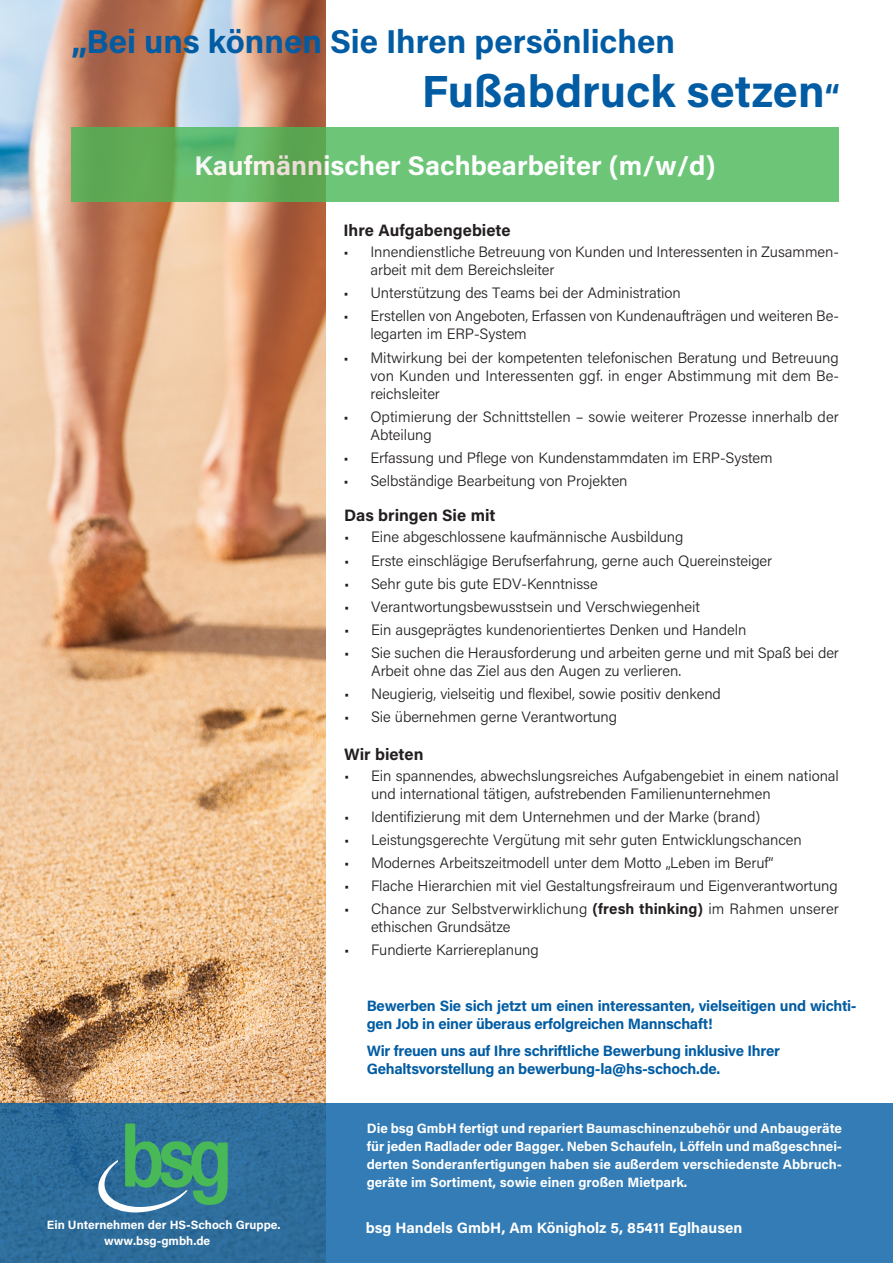
<style>
.page{position:relative;width:893px;height:1263px;background:#fff}
.page>*{position:absolute;margin:0;border:0;box-sizing:border-box;transform-origin:0 0}
.t1{font:700 45px "Acumin Pro";color:#015ca3}
.t2{font:700 33px "Acumin Pro";color:#015ca3}
.t3{font:700 27px "Acumin Pro";color:#fff}
.t4{font:700 16.5px "Acumin Pro";color:#231f20}
.t5{font:300 15px/18px "Acumin Pro";letter-spacing:-.005em;color:#231f20}
.t6{font:700 15px/18px "Acumin Pro";letter-spacing:-.02em;color:#015ca3}
.t7{font:700 15px "Acumin Pro";color:#fff}
.t8{font:700 13.5px/18px "Acumin Pro";color:#fff;text-align:justify}
.t9{font:700 12px "Acumin Pro";color:#fff}
.s1{font-size:31.5px}
.s2{font-weight:700}
</style>
<div class="page">
<img style="left:0;top:0;width:326px;height:1103px">
<svg style="left:71px;top:127px;width:768px;height:75px;background:#68be6e"></svg>
<svg style="left:0;top:1103px;width:893px;height:160px;background:#3177ac"></svg>
<svg style="left:98px;top:1123px;width:130px;height:89px;background:#408b8b"></svg>
<p class="t2" style="left:71px;top:18px;width:605px">„Bei uns können Sie Ihren persönlichen</p>
<p class="t1" style="left:422px;top:60px;width:420px">Fußabdruck setzen<span class="s1">“</span></p>
<h3 class="t3" style="left:195px;top:146px;width:523px">Kaufmännischer Sachbearbeiter (m/w/d)</h3>
<p class="t4" style="left:343px;top:219px;width:169px">Ihre Aufgabengebiete</p>
<p class="t5" style="left:370px;top:242px;width:470px;text-indent:-27px">• Innendienstliche Betreuung von Kunden und Interessenten in Zusammen&shy;arbeit mit dem Bereichsleiter</p>
<p class="t5" style="left:343px;top:284px;width:339px">• Unterstützung des Teams bei der Administration</p>
<p class="t5" style="left:370px;top:307px;width:470px;text-indent:-27px">• Erstellen von Angeboten, Erfassen von Kundenaufträgen und weiteren Be&shy;legarten im ERP-System</p>
<p class="t5" style="left:370px;top:348px;width:470px;text-align:justify;text-indent:-27px">• Mitwirkung bei der kompetenten telefonischen Beratung und Betreuung von Kunden und Interessenten ggf. in enger Abstimmung mit dem Be&shy;reichsleiter</p>
<p class="t5" style="left:370px;top:407px;width:470px;text-indent:-27px">• Optimierung der Schnittstellen – sowie weiterer Prozesse innerhalb der<br>Abteilung</p>
<p class="t5" style="left:343px;top:448px;width:431px">• Erfassung und Pflege von Kundenstammdaten im ERP-System</p>
<p class="t5" style="left:343px;top:471px;width:286px">• Selbständige Bearbeitung von Projekten</p>
<p class="t4" style="left:344px;top:504px;width:153px">Das bringen Sie mit</p>
<p class="t5" style="left:344px;top:528px;width:341px">• Eine abgeschlossene kaufmännische Ausbildung</p>
<p class="t5" style="left:344px;top:551px;width:430px">• Erste einschlägige Berufserfahrung, gerne auch Quereinsteiger</p>
<p class="t5" style="left:344px;top:574px;width:255px">• Sehr gute bis gute EDV-Kenntnisse</p>
<p class="t5" style="left:344px;top:597px;width:357px">• Verantwortungsbewusstsein und Verschwiegenheit</p>
<p class="t5" style="left:344px;top:620px;width:404px">• Ein ausgeprägtes kundenorientiertes Denken und Handeln</p>
<p class="t5" style="left:371px;top:643px;width:469px;text-indent:-27px">• Sie suchen die Herausforderung und arbeiten gerne und mit Spaß bei der<br>Arbeit ohne das Ziel aus den Augen zu verlieren.</p>
<p class="t5" style="left:344px;top:684px;width:378px">• Neugierig, vielseitig und flexibel, sowie positiv denkend</p>
<p class="t5" style="left:344px;top:707px;width:275px">• Sie übernehmen gerne Verantwortung</p>
<p class="t4" style="left:344px;top:742px;width:81px">Wir bieten</p>
<p class="t5" style="left:371px;top:766px;width:469px;text-indent:-27px">• Ein spannendes, abwechslungsreiches Aufgabengebiet in einem national und international tätigen, aufstrebenden Familienunternehmen</p>
<p class="t5" style="left:344px;top:807px;width:418px">• Identifizierung mit dem Unternehmen und der Marke (brand)</p>
<p class="t5" style="left:344px;top:830px;width:459px">• Leistungsgerechte Vergütung mit sehr guten Entwicklungschancen</p>
<p class="t5" style="left:344px;top:853px;width:431px">• Modernes Arbeitszeitmodell unter dem Motto „Leben im Beruf“</p>
<p class="t5" style="left:344px;top:876px;width:495px">• Flache Hierarchien mit viel Gestaltungsfreiraum und Eigenverantwortung</p>
<p class="t5" style="left:371px;top:899px;width:469px;text-indent:-27px">• Chance zur Selbstverwirklichung <span class="s2">(fresh thinking)</span> im Rahmen unserer ethischen Grundsätze</p>
<p class="t5" style="left:344px;top:941px;width:196px">• Fundierte Karriereplanung</p>
<p class="t9" style="left:47px;top:1216px;width:235px">Ein Unternehmen der HS-Schoch Gruppe.</p>
<p class="t9" style="left:104px;top:1232px;width:108px">www.bsg-gmbh.de</p>
<p class="t6" style="left:367px;top:996px;width:491px">Bewerben Sie sich jetzt um einen interessanten, vielseitigen und wichti&shy;gen Job in einer überaus erfolgreichen Mannschaft!</p>
<p class="t6" style="left:367px;top:1041px;width:415px">Wir freuen uns auf Ihre schriftliche Bewerbung inklusive Ihrer</p>
<p class="t6" style="left:367px;top:1059px;width:355px">Gehaltsvorstellung an bewerbung-la@hs-schoch.de.</p>
<p class="t8" style="left:367px;top:1119px;width:477px">Die bsg GmbH fertigt und repariert Baumaschinenzubehör und Anbaugeräte für jeden Radlader oder Bagger. Neben Schaufeln, Löffeln und maßgeschnei&shy;derten Sonderanfertigungen haben sie außerdem verschiedenste Abbruch&shy;geräte im Sortiment, sowie einen großen Mietpark.</p>
<p class="t7" style="left:366px;top:1217px;width:378px">bsg Handels GmbH, Am Königholz 5, 85411 Eglhausen</p>
</div>
